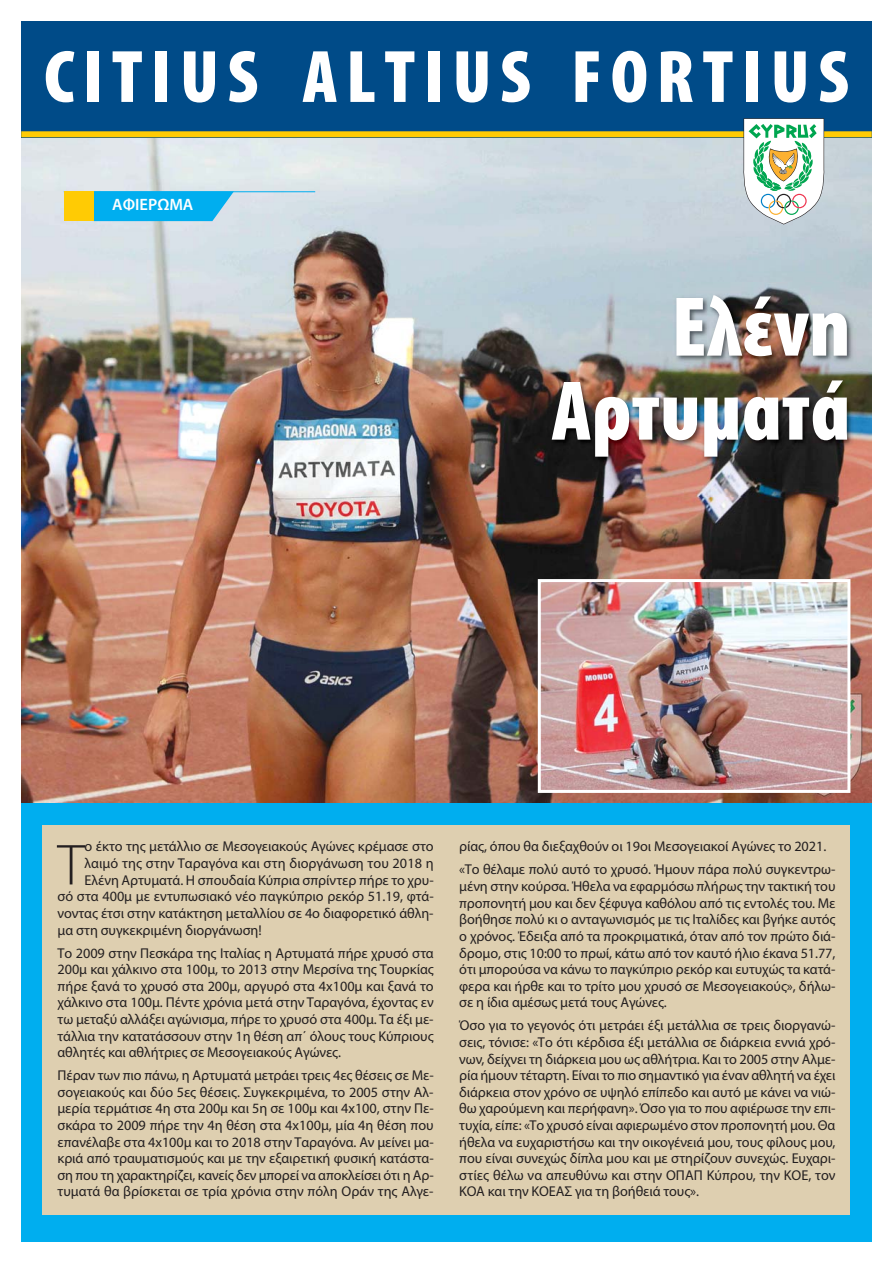
<style>
.page{position:relative;width:893px;height:1263px;background:#fff}
.page>*{position:absolute;margin:0;border:0;box-sizing:border-box;transform-origin:0 0}
.t1{font:700 85.5px/84px "Myriad Condensed Greek";color:#fff;text-align:right}
.t2{font:700 75px "Myriad Condensed Greek";letter-spacing:.115em;color:#fff}
.t3{font:300 58.2px "Myriad Pro";color:#231f20}
.t4{font:600 16.5px "Myriad Pro";color:#fff}
.t5{font:14.25px/16.6px "Myriad Pro";letter-spacing:-.005em;color:#231f20;text-align:justify}
</style>
<div class="page">
<div style="left:21px;top:134px;width:851px;height:1108px;background:#00aeef"></div>
<img style="left:21px;top:138px;width:851px;height:664px">
<div style="left:21px;top:21px;width:851px;height:117px;background:#004b88"></div>
<hr style="left:64px;top:191px;width:251px;height:1px;background:#00aeef">
<svg style="left:94px;top:191px;width:140px;height:30px"></svg>
<div style="left:21px;top:131px;width:851px;height:6px;background:#ffcb04"></div>
<svg style="left:743px;top:118px;width:81px;height:106px;background:#c6dcca"></svg>
<img style="left:419px;top:282px;width:453px;height:215px">
<div style="left:43px;top:826px;width:807px;height:389px;background:#decfb0"></div>
<div style="left:64px;top:191px;width:30px;height:30px;background:#ffcb04"></div>
<img style="left:542px;top:583px;width:304px;height:206px">
<div style="left:538px;top:579px;width:312px;height:214px;border:3px solid #fff"></div>
<h2 class="t2" style="left:44px;top:51px;width:806px">CITIUS ALTIUS FORTIUS</h2>
<p class="t4" style="left:112px;top:195px;width:83px">ΑΦΙΕΡΩΜΑ</p>
<h1 class="t1" style="left:551px;top:295px;width:300px">Ελένη<br>Αρτυματά</h1>
<h3 class="t3" style="left:58px;top:830px;width:29px">T</h3>
<p class="t5" style="left:85px;top:839px;width:351px">ο έκτο της μετάλλιο σε Μεσογειακούς Αγώνες κρέμασε στο</p>
<p class="t5" style="left:85px;top:856px;width:351px">λαιμό της στην Ταραγόνα και στη διοργάνωση του 2018 η</p>
<p class="t5" style="left:85px;top:873px;width:351px">Ελένη Αρτυματά. Η σπουδαία Κύπρια σπρίντερ πήρε το χρυ-</p>
<p class="t5" style="left:58px;top:889px;width:378px">σό στα 400μ με εντυπωσιακό νέο παγκύπριο ρεκόρ 51.19, φτά-</p>
<p class="t5" style="left:58px;top:906px;width:378px">νοντας έτσι στην κατάκτηση μεταλλίου σε 4ο διαφορετικό άθλη-</p>
<p class="t5" style="left:58px;top:923px;width:206px">μα στη συγκεκριμένη διοργάνωση!</p>
<p class="t5" style="left:58px;top:945px;width:378px">Το 2009 στην Πεσκάρα της Ιταλίας η Αρτυματά πήρε χρυσό στα 200μ και χάλκινο στα 100μ, το 2013 στην Μερσίνα της Τουρκίας πήρε ξανά το χρυσό στα 200μ, αργυρό στα 4x100μ και ξανά το χάλκινο στα 100μ. Πέντε χρόνια μετά στην Ταραγόνα, έχοντας εν τω μεταξύ αλλάξει αγώνισμα, πήρε το χρυσό στα 400μ. Τα έξι με&shy;τάλλια την κατατάσσουν στην 1η θέση απ΄ όλους τους Κύπριους αθλητές και αθλήτριες σε Μεσογειακούς Αγώνες.</p>
<p class="t5" style="left:58px;top:1068px;width:378px">Πέραν των πιο πάνω, η Αρτυματά μετράει τρεις 4ες θέσεις σε Με&shy;σογειακούς και δύο 5ες θέσεις. Συγκεκριμένα, το 2005 στην Αλ&shy;μερία τερμάτισε 4η στα 200μ και 5η σε 100μ και 4x100, στην Πε&shy;σκάρα το 2009 πήρε την 4η θέση στα 4x100μ, μία 4η θέση που επανέλαβε στα 4x100μ και το 2018 στην Ταραγόνα. Αν μείνει μα&shy;κριά από τραυματισμούς και με την εξαιρετική φυσική κατάστα&shy;ση που τη χαρακτηρίζει, κανείς δεν μπορεί να αποκλείσει ότι η Αρ&shy;τυματά θα βρίσκεται σε τρία χρόνια στην πόλη Οράν της Αλγε-</p>
<p class="t5" style="left:459px;top:836px;width:378px;line-height:23px">ρίας, όπου θα διεξαχθούν οι 19οι Μεσογειακοί Αγώνες το 2021. «Το θέλαμε πολύ αυτό το χρυσό. Ήμουν πάρα πολύ συγκεντρω-</p>
<p class="t5" style="left:459px;top:879px;width:378px">μένη στην κούρσα. Ήθελα να εφαρμόσω πλήρως την τακτική του προπονητή μου και δεν ξέφυγα καθόλου από τις εντολές του. Με βοήθησε πολύ κι ο ανταγωνισμός με τις Ιταλίδες και βγήκε αυτός ο χρόνος. Έδειξα από τα προκριματικά, όταν από τον πρώτο διά&shy;δρομο, στις 10:00 το πρωί, κάτω από τον καυτό ήλιο έκανα 51.77, ότι μπορούσα να κάνω το παγκύπριο ρεκόρ και ευτυχώς τα κατά&shy;φερα και ήρθε και το τρίτο μου χρυσό σε Μεσογειακούς», δήλω&shy;σε η ίδια αμέσως μετά τους Αγώνες.</p>
<p class="t5" style="left:459px;top:1018px;width:378px">Όσο για το γεγονός ότι μετράει έξι μετάλλια σε τρεις διοργανώ&shy;σεις, τόνισε: «Το ότι κέρδισα έξι μετάλλια σε διάρκεια εννιά χρό&shy;νων, δείχνει τη διάρκεια μου ως αθλήτρια. Και το 2005 στην Αλμε&shy;ρία ήμουν τέταρτη. Είναι το πιο σημαντικό για έναν αθλητή να έχει διάρκεια στον χρόνο σε υψηλό επίπεδο και αυτό με κάνει να νιώ&shy;θω χαρούμενη και περήφανη». Όσο για το που αφιέρωσε την επι&shy;τυχία, είπε: «Το χρυσό είναι αφιερωμένο στον προπονητή μου. Θα ήθελα να ευχαριστήσω και την οικογένειά μου, τους φίλους μου, που είναι συνεχώς δίπλα μου και με στηρίζουν συνεχώς. Ευχαρι&shy;στίες θέλω να απευθύνω και στην ΟΠΑΠ Κύπρου, την ΚΟΕ, τον ΚΟΑ και την ΚΟΕΑΣ για τη βοήθειά τους».</p>
</div>
